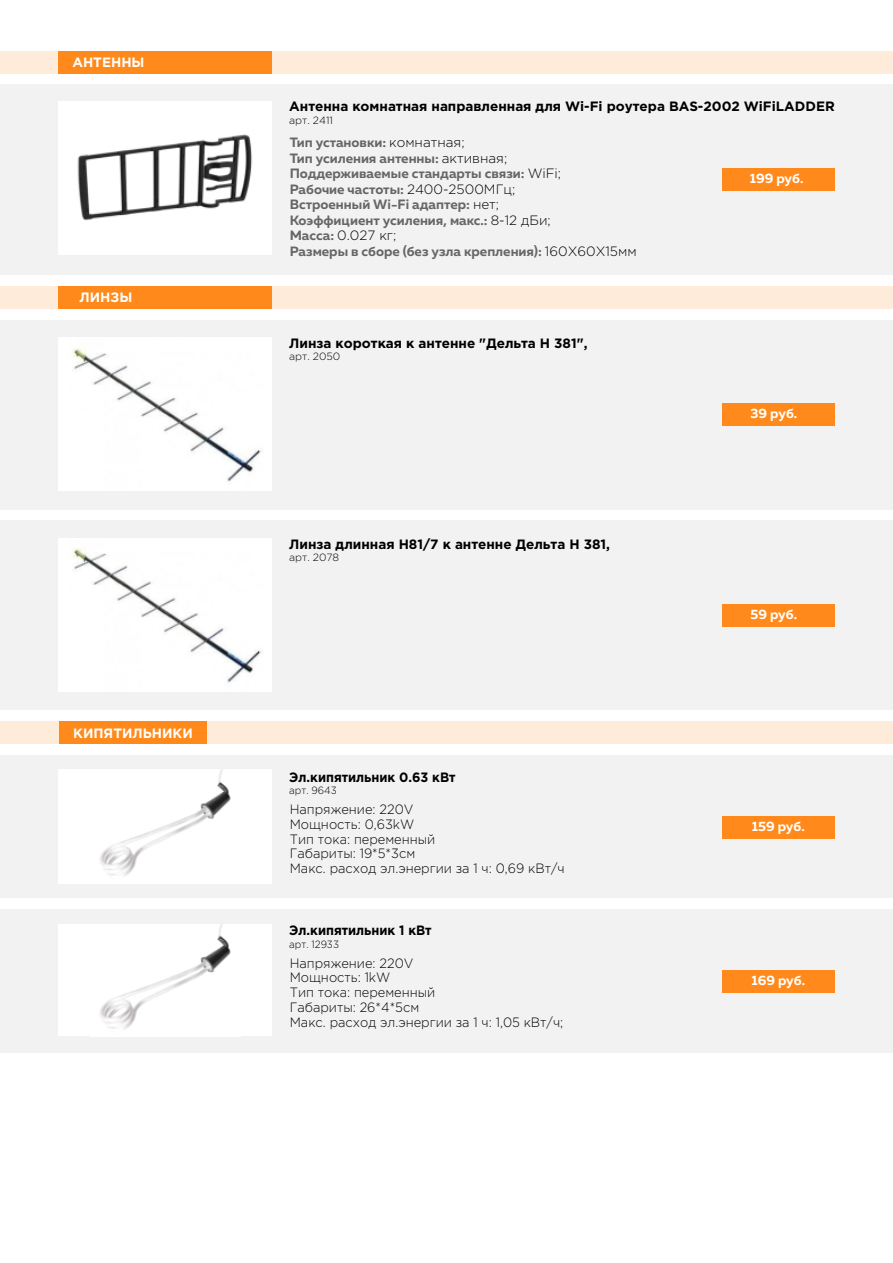
<style>
.page{position:relative;width:893px;height:1263px;background:#fff}
.page>*{position:absolute;margin:0;border:0;box-sizing:border-box;transform-origin:0 0}
.t1{font:700 13.5px/15.5px "Muller";color:#666}
.t2{font:300 13.5px/14.9px "Gotham Pro";color:#000;scale:.95 1}
.t3{font:700 13.5px "Gotham Pro";color:#000}
.t4{font:700 13.5px "Gotham Pro";color:#000;scale:.94 1}
.t5{font:700 13.5px "Muller";color:#fff}
.t6{font:700 13.5px "Gotham Pro";color:#fff}
.t7{font:300 13.5px "Gotham Pro";color:#000}
.t8{font:300 10.5px "Gotham Pro";color:#000}
.t9{font:300 10.5px "Gotham Pro";color:#000;scale:.94 1}
.s1{font-family:"Gotham Pro";font-weight:300;color:#000}
.s2{font-family:"Muller";font-weight:700;color:#666}
</style>
<div class="page">
<div style="left:0;top:85px;width:893px;height:190px;background:#f2f2f2"></div>
<div style="left:722px;top:168px;width:113px;height:23px;background:#ff8a1b"></div>
<div style="left:59px;top:101px;width:213px;height:154px;background:#fff"></div>
<img style="left:77px;top:134px;width:175px;height:87px">
<div style="left:0;top:51px;width:893px;height:23px;background:#ffebd9"></div>
<div style="left:59px;top:51px;width:213px;height:23px;background:#ff8a1b"></div>
<div style="left:0;top:286px;width:893px;height:23px;background:#ffebd9"></div>
<div style="left:59px;top:286px;width:213px;height:23px;background:#ff8a1b"></div>
<div style="left:0;top:320px;width:893px;height:189px;background:#f2f2f2"></div>
<div style="left:722px;top:403px;width:113px;height:23px;background:#ff8a1b"></div>
<div style="left:59px;top:337px;width:213px;height:154px;background:#fff"></div>
<img style="left:68px;top:348px;width:193px;height:134px">
<div style="left:0;top:520px;width:893px;height:190px;background:#f2f2f2"></div>
<div style="left:722px;top:604px;width:113px;height:23px;background:#ff8a1b"></div>
<div style="left:59px;top:538px;width:213px;height:153px;background:#fff"></div>
<img style="left:68px;top:548px;width:193px;height:135px">
<div style="left:0;top:721px;width:893px;height:23px;background:#ffebd9"></div>
<div style="left:59px;top:721px;width:147px;height:23px;background:#ff8a1b"></div>
<div style="left:0;top:755px;width:893px;height:143px;background:#f2f2f2"></div>
<div style="left:722px;top:816px;width:113px;height:23px;background:#ff8a1b"></div>
<div style="left:59px;top:769px;width:213px;height:115px;background:#fff"></div>
<img style="left:100px;top:769px;width:131px;height:107px">
<div style="left:0;top:909px;width:893px;height:143px;background:#f2f2f2"></div>
<div style="left:722px;top:970px;width:113px;height:23px;background:#ff8a1b"></div>
<div style="left:59px;top:924px;width:213px;height:112px;background:#fff"></div>
<img style="left:100px;top:924px;width:131px;height:106px">
<p class="t6" style="left:72px;top:57px;width:74px">АНТЕННЫ</p>
<p class="t6" style="left:80px;top:292px;width:54px">ЛИНЗЫ</p>
<p class="t6" style="left:73px;top:728px;width:121px">КИПЯТИЛЬНИКИ</p>
<p class="t3" style="left:289px;top:102px;width:547px">Антенна комнатная направленная для Wi-Fi роутера BAS-2002 WiFiLADDER</p>
<p class="t8" style="left:289px;top:116px;width:45px">арт. 2411</p>
<p class="t1" style="left:290px;top:136px;width:273px">Тип установки: <span class="s1">комнатная;<br></span>Тип усиления антенны: <span class="s1">активная; </span>Поддерживаемые стандарты связи: <span class="s1">WiFi; </span>Рабочие частоты: <span class="s1">2400-2500МГц; </span>Встроенный Wi-Fi адаптер: <span class="s1">нет; </span>Коэффициент усиления, макс.: <span class="s1">8-12 дБи;</span></p>
<p class="t7" style="left:290px;top:230px;width:108px"><span class="s2">Масса:</span> 0.027 кг;</p>
<p class="t1" style="left:290px;top:244px;width:348px">Размеры в сборе (без узла крепления): <span class="s1">160X60X15мм</span></p>
<p class="t5" style="left:750px;top:173px;width:55px">199 руб.</p>
<p class="t3" style="left:289px;top:338px;width:300px">Линза короткая к антенне "Дельта Н 381",</p>
<p class="t8" style="left:289px;top:353px;width:53px">арт. 2050</p>
<p class="t3" style="left:289px;top:539px;width:322px">Линза длинная Н81/7 к антенне Дельта Н 381,</p>
<p class="t8" style="left:289px;top:553px;width:51px">арт. 2078</p>
<p class="t4" style="left:289px;top:772px;width:178px">Эл.кипятильник 0.63 кВт</p>
<p class="t9" style="left:289px;top:786px;width:52px">арт. 9643</p>
<p class="t2" style="left:290px;top:803px;width:291px">Напряжение: 220V<br>Мощность: 0,63kW<br>Тип тока: переменный<br>Габариты: 19*5*3см<br>Макс. расход эл.энергии за 1 ч: 0,69 кВт/ч</p>
<p class="t4" style="left:289px;top:925px;width:153px">Эл.кипятильник 1 кВт</p>
<p class="t9" style="left:289px;top:940px;width:54px">арт. 12933</p>
<p class="t2" style="left:290px;top:956px;width:289px">Напряжение: 220V<br>Мощность: 1kW<br>Тип тока: переменный<br>Габариты: 26*4*5см<br>Макс. расход эл.энергии за 1 ч: 1,05 кВт/ч;</p>
<p class="t5" style="left:751px;top:407px;width:48px">39 руб.</p>
<p class="t5" style="left:751px;top:608px;width:48px">59 руб.</p>
<p class="t5" style="left:752px;top:820px;width:54px">159 руб.</p>
<p class="t5" style="left:752px;top:974px;width:55px">169 руб.</p>
</div>
